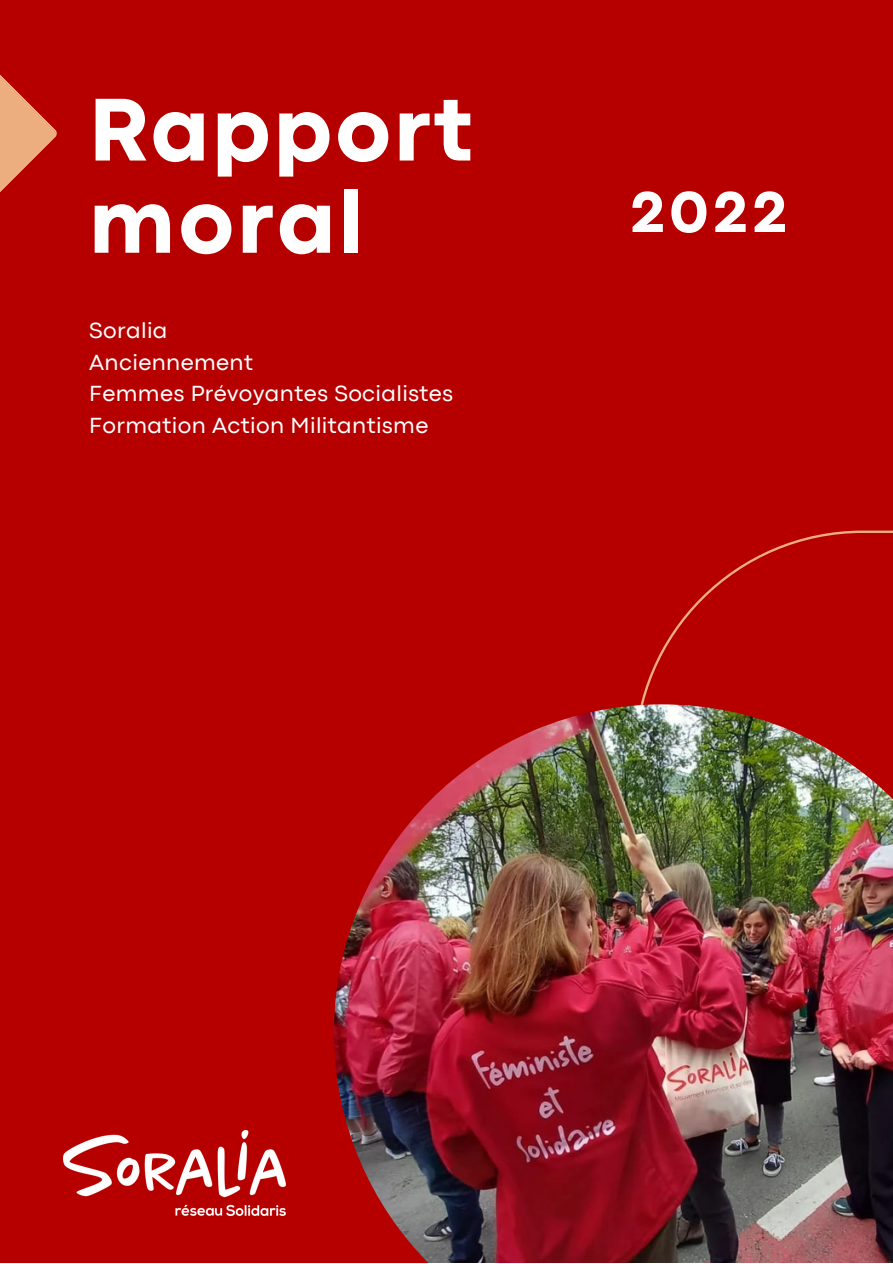
<style>
.page{position:relative;width:893px;height:1264px;background:#fff}
.page>*{position:absolute;margin:0;border:0;box-sizing:border-box;transform-origin:0 0}
.t1{font:800 92.85px/92.1px "Codec Pro";letter-spacing:.035em;color:#fff}
.t2{font:800 60px "Codec Pro";color:#fff}
.t3{font:22.8px "Codec Pro";letter-spacing:.015em;color:#fff}
</style>
<div class="page">
<div style="left:0;top:0;width:892px;height:1262px;background:#b60000"></div>
<svg style="left:641px;top:530px;width:251px;height:174px"></svg>
<svg style="left:0;top:75px;width:57px;height:117px"></svg>
<img style="left:334px;top:704px;width:558px;height:558px">
<img style="left:63px;top:1130px;width:223px;height:85px">
<p class="t1" style="left:89px;top:90px;width:385px">Rapport moral</p>
<p class="t3" style="left:89px;top:322px;width:80px">Soralia</p>
<p class="t3" style="left:89px;top:354px;width:165px">Anciennement</p>
<p class="t3" style="left:89px;top:385px;width:365px">Femmes Prévoyantes Socialistes</p>
<p class="t3" style="left:89px;top:417px;width:340px">Formation Action Militantisme</p>
<p class="t2" style="left:630px;top:191px;width:157px">2022</p>
</div>
